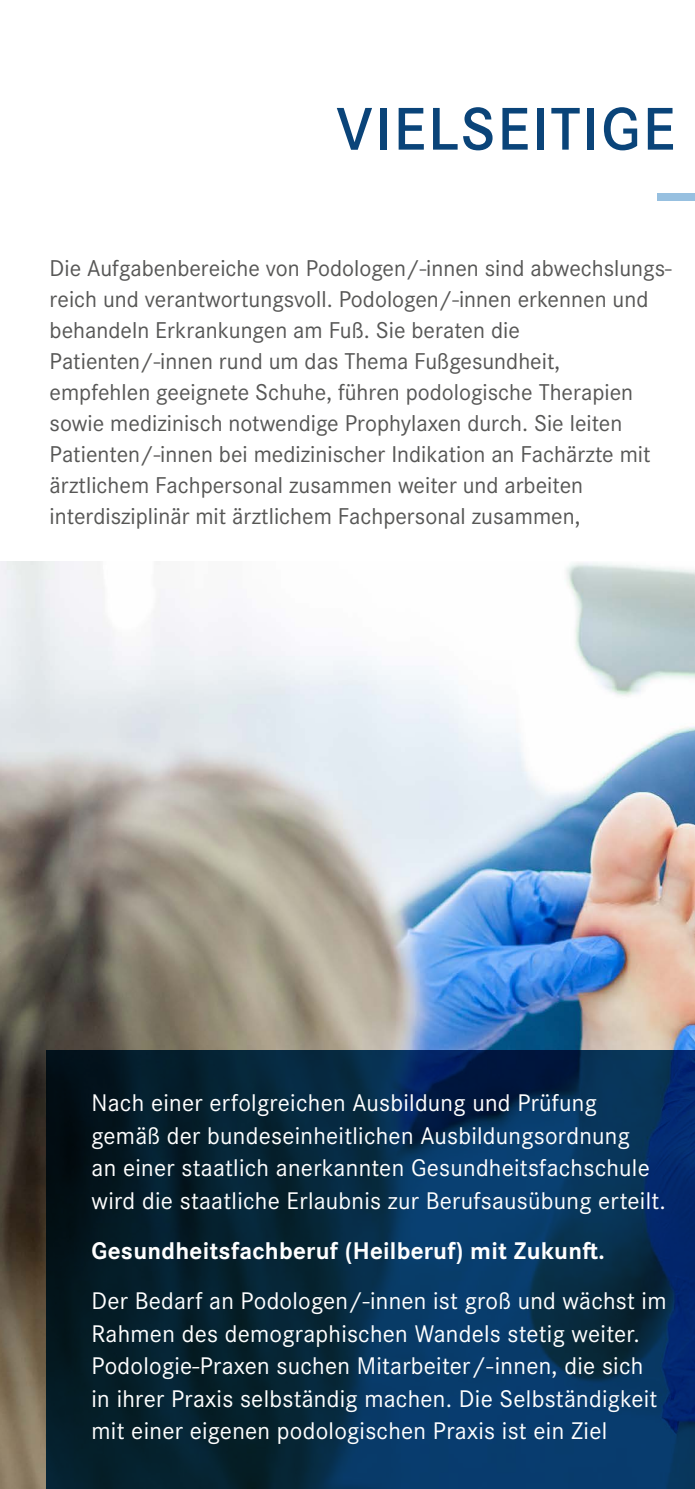
<style>
.page{position:relative;width:695px;height:1489px;background:#fff}
.page>*{position:absolute;margin:0;border:0;box-sizing:border-box;transform-origin:0 0}
.t1{font:600 62.5px "Corporate S Pro";letter-spacing:.03em;color:#0a4479}
.t2{font:25px/32.5px "Corporate S Pro";letter-spacing:.01em;color:#fff}
.t3{font:700 25px "Corporate S Pro";letter-spacing:.01em;color:#fff}
.t4{font:23.75px/31px "Corporate S Pro";color:#575756}
</style>
<div class="page">
<img style="left:0;top:562px;width:694px;height:926px">
<div style="left:657px;top:193px;width:37px;height:8px;background:#97c0e0"></div>
<svg style="left:46px;top:1050px;width:648px;height:438px;background:#052a47"></svg>
<svg style="left:0;top:903px;width:1px;height:229px"></svg>
<h1 class="t1" style="left:336px;top:83px;width:340px">VIELSEITIGE</h1>
<p class="t4" style="left:50px;top:251px;width:623px">Die Aufgabenbereiche von Podologen/-innen sind abwechslungs&shy;reich und verantwortungsvoll. Podologen/-innen erkennen und behandeln Erkrankungen am Fuß. Sie beraten die Patienten/-innen rund um das Thema Fußgesundheit,<br>empfehlen geeignete Schuhe, führen podologische Therapien sowie medizinisch notwendige Prophylaxen durch. Sie leiten Patienten/-innen bei medizinischer Indikation an Fachärzte mit ärztlichem Fachpersonal zusammen weiter und arbeiten interdisziplinär mit ärztlichem Fachpersonal zusammen,</p>
<p class="t2" style="left:91px;top:1084px;width:575px">Nach einer erfolgreichen Ausbildung und Prüfung gemäß der bundeseinheitlichen Ausbildungsordnung<br>an einer staatlich anerkannten Gesundheitsfachschule wird die staatliche Erlaubnis zur Berufsausübung erteilt.</p>
<p class="t3" style="left:91px;top:1230px;width:514px">Gesundheitsfachberuf (Heilberuf) mit Zukunft.</p>
<p class="t2" style="left:91px;top:1282px;width:576px">Der Bedarf an Podologen/-innen ist groß und wächst im Rahmen des demographischen Wandels stetig weiter.<br>Podologie-Praxen suchen Mitarbeiter /- innen, die sich in ihrer Praxis selbständig machen. Die Selbständigkeit mit einer eigenen podologischen Praxis ist ein Ziel</p>
</div>
